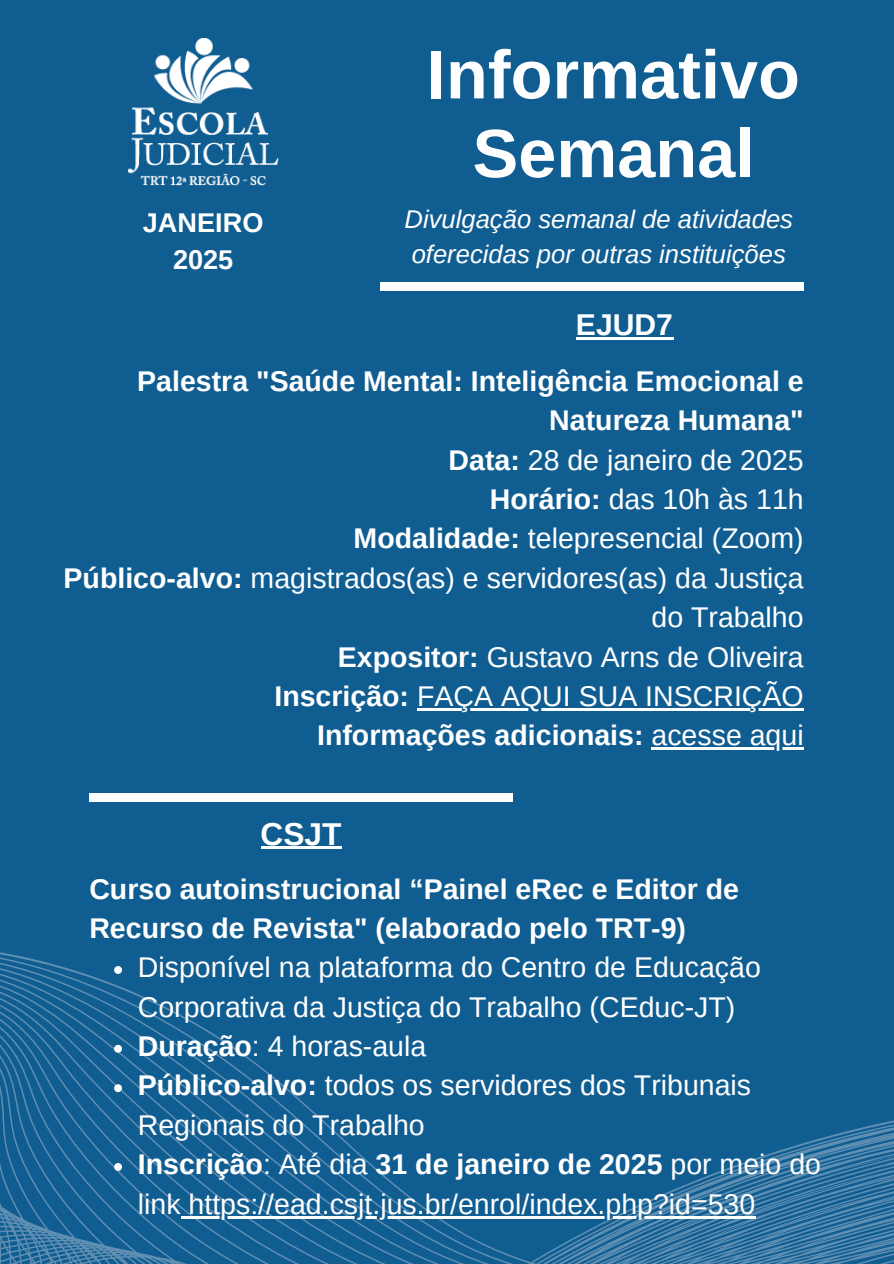
<style>
.page{position:relative;width:894px;height:1264px;background:#fff}
.page>*{position:absolute;margin:0;border:0;box-sizing:border-box;transform-origin:0 0}
.t1{font:700 68.4px/78.8px "Arimo";color:#fff;text-align:center}
.t2{font:700 31.65px "Arimo";color:#fff}
.t3{font:700 30.15px "Arimo";color:#fff}
.t4{font:28.5px/39.3px "Arimo";color:#fff}
.t5{font:700 28.5px/39.3px "Arimo";color:#fff}
.t6{font:700 27.15px/37.2px "Arimo";color:#fff;text-align:center}
.t7{font:italic 25.65px/34.8px "Arimo";color:#fff}
.s1{font-weight:700}
.s2{font-weight:400}
</style>
<div class="page">
<div style="left:0;top:0;width:893px;height:1263px;background:#105d91"></div>
<div style="left:380px;top:282px;width:423px;height:9px;background:#fff"></div>
<img style="left:128px;top:39px;width:150px;height:147px">
<svg style="left:0;top:708px;width:893px;height:555px"></svg>
<hr style="left:575px;top:337px;width:97px;height:2px;background:#fff">
<div style="left:89px;top:793px;width:423px;height:8px;background:#fff"></div>
<svg style="left:114px;top:966px;width:8px;height:7px"></svg>
<svg style="left:114px;top:1044px;width:8px;height:8px"></svg>
<svg style="left:114px;top:1084px;width:8px;height:8px"></svg>
<svg style="left:114px;top:1162px;width:8px;height:8px"></svg>
<hr style="left:181px;top:1215px;width:574px;height:3px;background:#fff">
<hr style="left:260px;top:846px;width:81px;height:3px;background:#fff">
<h2 class="t6" style="left:143px;top:204px;width:122px">JANEIRO<br>2025</h2>
<p class="t1" style="left:427px;top:35px;width:374px">Informativo<br>Semanal</p>
<p class="t7" style="left:404px;top:201px;width:390px">Divulgação semanal de atividades oferecidas por outras instituições</p>
<h4 class="t3" style="left:575px;top:307px;width:98px">EJUD7</h4>
<p class="t4" style="left:64px;top:361px;width:741px;text-align:right"><span class="s1">Palestra "Saúde Mental: Inteligência Emocional e Natureza Humana"<br>Data:</span> 28 de janeiro de 2025<br><span class="s1">Horário:</span> das 10h às 11h<br><span class="s1">Modalidade:</span> telepresencial (Zoom)<br><span class="s1">Público-alvo:</span> magistrados(as) e servidores(as) da Justiça do Trabalho<br><span class="s1">Expositor:</span> Gustavo Arns de Oliveira<br><span class="s1">Inscrição:</span> FAÇA AQUI SUA INSCRIÇÃO</p>
<h5 class="t5" style="left:317px;top:715px;width:488px">Informações adicionais: <span class="s2">acesse aqui</span></h5>
<p class="t2" style="left:260px;top:816px;width:82px">CSJT</p>
<p class="t5" style="left:89px;top:869px;width:651px">Curso autoinstrucional “Painel eRec e Editor de<br>Recurso de Revista" (elaborado pelo TRT-9)</p>
<p class="t4" style="left:138px;top:947px;width:624px">Disponível na plataforma do Centro de Educação<br>Corporativa da Justiça do Trabalho (CEduc-JT)</p>
<h2 class="t4" style="left:138px;top:1026px;width:290px"><span class="s1">Duração</span>: 4 horas-aula</h2>
<h3 class="t4" style="left:138px;top:1065px;width:614px"><span class="s1">Público-alvo:</span> todos os servidores dos Tribunais<br>Regionais do Trabalho</h3>
<p class="t4" style="left:138px;top:1144px;width:684px"><span class="s1">Inscrição</span>: Até dia <span class="s1">31 de janeiro de 2025</span> por meio do link https://ead.csjt.jus.br/enrol/index.php?id=530</p>
</div>
